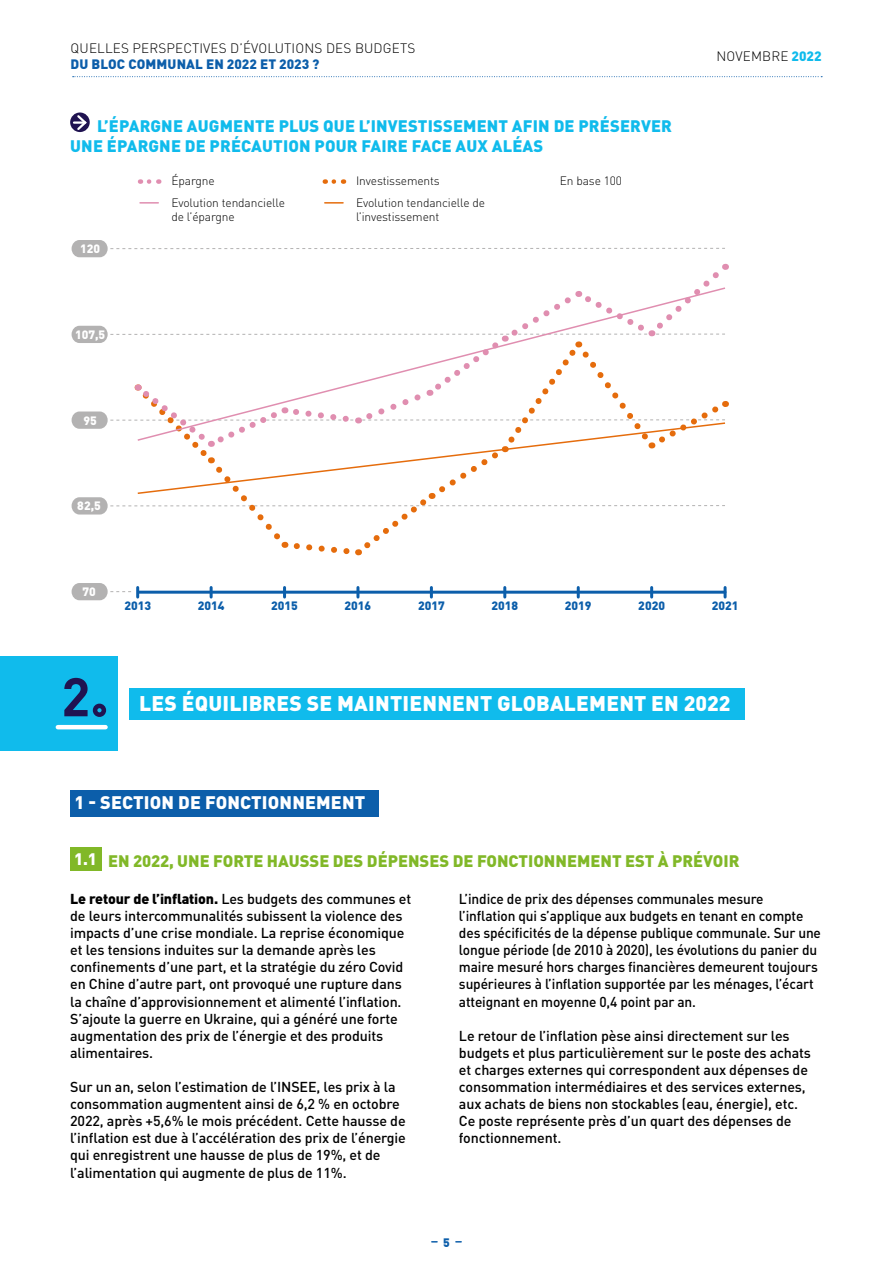
<style>
.page{position:relative;width:893px;height:1263px;background:#fff}
.page>*{position:absolute;margin:0;border:0;box-sizing:border-box;transform-origin:0 0}
.t1{font:700 53.55px "DIN Pro";color:#201351}
.t2{font:900 21px "DIN Pro";letter-spacing:.01em;color:#fff}
.t3{font:900 18px "DIN Pro";letter-spacing:.01em;color:#fff}
.t4{font:900 16.5px/19.8px "DIN Pro";letter-spacing:.01em;color:#10bbec}
.t5{font:900 16.5px "DIN Pro";color:#81b828}
.t6{font:500 14.25px/17.1px "DIN Pro";letter-spacing:-.01em;color:#000}
.t7{font:500 14.25px/17.1px "DIN Pro";letter-spacing:-.01em;color:#000;scale:.96 1}
.t8{font:300 13.5px "DIN Pro";letter-spacing:.01em;color:#000}
.t9{font:900 13.5px "DIN Pro";letter-spacing:.01em;color:#0c5eaa}
.t10{font:300 12px/21.3px "DIN Pro";letter-spacing:-.01em;color:#000}
.t11{font:900 12px "DIN Pro";color:#0c5eaa}
.t12{font:900 12px "DIN Pro";color:#fff}
.t13{font:12px "DIN Black";color:#0c5eaa}
.s1{font-weight:900;color:#10bbec}
.s2{color:#fff}
.s3{font-weight:900}
</style>
<div class="page">
<svg style="left:73px;top:76px;width:749px;height:1px"></svg>
<svg style="left:70px;top:112px;width:20px;height:20px"></svg>
<svg style="left:74px;top:113px;width:14px;height:19px"></svg>
<div style="left:129px;top:688px;width:615px;height:32px;background:#10bbec"></div>
<div style="left:0;top:657px;width:118px;height:94px;background:#10bbec"></div>
<div style="left:93px;top:704px;width:13px;height:13px;border:4px solid #201351;border-radius:50%"></div>
<hr style="left:58px;top:725px;width:48px;height:4px;background:#fff">
<div style="left:70px;top:790px;width:308px;height:26px;background:#0c5eaa"></div>
<div style="left:70px;top:847px;width:31px;height:24px;background:#81b828"></div>
<svg style="left:140px;top:179px;width:9px;height:5px"></svg>
<svg style="left:140px;top:202px;width:18px;height:2px"></svg>
<svg style="left:325px;top:179px;width:9px;height:5px"></svg>
<svg style="left:325px;top:202px;width:18px;height:2px"></svg>
<div style="left:72px;top:497px;width:36px;height:17px;background:#b3b2b2;border-radius:8px"></div>
<div style="left:72px;top:583px;width:36px;height:17px;background:#b3b2b2;border-radius:8px"></div>
<div style="left:72px;top:411px;width:36px;height:18px;background:#b3b2b2;border-radius:8px"></div>
<div style="left:72px;top:240px;width:36px;height:17px;background:#b3b2b2;border-radius:8px"></div>
<svg style="left:110px;top:248px;width:615px;height:1px"></svg>
<div style="left:72px;top:326px;width:36px;height:17px;background:#b3b2b2;border-radius:8px"></div>
<hr style="left:139px;top:591px;width:586px;height:3px;background:#0c5eaa">
<svg style="left:110px;top:587px;width:29px;height:10px"></svg>
<svg style="left:430px;top:587px;width:3px;height:10px"></svg>
<svg style="left:283px;top:587px;width:3px;height:10px"></svg>
<svg style="left:577px;top:587px;width:3px;height:10px"></svg>
<svg style="left:210px;top:587px;width:3px;height:10px"></svg>
<svg style="left:503px;top:587px;width:3px;height:10px"></svg>
<svg style="left:356px;top:587px;width:3px;height:10px"></svg>
<svg style="left:650px;top:587px;width:3px;height:10px"></svg>
<svg style="left:724px;top:587px;width:3px;height:10px"></svg>
<svg style="left:110px;top:264px;width:618px;height:292px"></svg>
<p class="t8" style="left:71px;top:38px;width:346px">QUELLES PERSPECTIVES D’ÉVOLUTIONS DES BUDGETS</p>
<p class="t9" style="left:71px;top:53px;width:250px">DU BLOC COMMUNAL EN 2022 ET 2023 ?</p>
<p class="t4" style="left:70px;top:115px;width:603px;text-indent:27px">L’ÉPARGNE AUGMENTE PLUS QUE L’INVESTISSEMENT AFIN DE PRÉSERVER<br>UNE ÉPARGNE DE PRÉCAUTION POUR FAIRE FACE AUX ALÉAS</p>
<p class="t12" style="left:80px;top:239px;width:22px">120</p>
<p class="t12" style="left:75px;top:325px;width:32px">107,5</p>
<p class="t12" style="left:83px;top:411px;width:15px">95</p>
<p class="t12" style="left:77px;top:496px;width:25px">82,5</p>
<p class="t12" style="left:82px;top:582px;width:15px">70</p>
<p class="t10" style="left:171px;top:170px;width:115px">Épargne<br>Evolution tendancielle</p>
<p class="t10" style="left:171px;top:205px;width:65px">de l’épargne</p>
<p class="t10" style="left:356px;top:170px;width:131px">Investissements<br>Evolution tendancielle de</p>
<p class="t10" style="left:356px;top:205px;width:85px">l’investissement</p>
<p class="t10" style="left:560px;top:170px;width:64px">En base 100</p>
<p class="t8" style="left:716px;top:46px;width:107px">NOVEMBRE <span class="s1">2022</span></p>
<h1 class="t1" style="left:61px;top:655px;width:31px">2</h1>
<p class="t11" style="left:124px;top:596px;width:28px">2013</p>
<p class="t11" style="left:198px;top:596px;width:28px">2014</p>
<p class="t11" style="left:271px;top:596px;width:28px">2015</p>
<p class="t11" style="left:345px;top:596px;width:28px">2016</p>
<p class="t11" style="left:418px;top:596px;width:28px">2017</p>
<p class="t11" style="left:491px;top:596px;width:28px">2018</p>
<p class="t11" style="left:565px;top:596px;width:28px">2019</p>
<p class="t11" style="left:638px;top:596px;width:28px">2020</p>
<p class="t11" style="left:712px;top:596px;width:28px">2021</p>
<h2 class="t2" style="left:139px;top:687px;width:593px">LES ÉQUILIBRES SE MAINTIENNENT GLOBALEMENT EN 2022</h2>
<p class="t3" style="left:74px;top:788px;width:292px">1 - SECTION DE FONCTIONNEMENT</p>
<p class="t5" style="left:74px;top:848px;width:667px"><span class="s2">1.1</span> EN 2022, UNE FORTE HAUSSE DES DÉPENSES DE FONCTIONNEMENT EST À PRÉVOIR</p>
<p class="t6" style="left:70px;top:889px;width:343px"><span class="s3">Le retour de l’inflation.</span> Les budgets des communes et de leurs intercommunalités subissent la violence des impacts d’une crise mondiale. La reprise économique et les tensions induites sur la demande après les confinements d’une part, et la stratégie du zéro Covid en Chine d’autre part, ont provoqué une rupture dans la chaîne d’approvisionnement et alimenté l’inflation.<br>S’ajoute la guerre en Ukraine, qui a généré une forte augmentation des prix de l’énergie et des produits alimentaires.</p>
<p class="t6" style="left:70px;top:1077px;width:337px">Sur un an, selon l’estimation de l’INSEE, les prix à la consommation augmentent ainsi de 6,2 % en octobre 2022, après +5,6% le mois précédent. Cette hausse de l’inflation est due à l’accélération des prix de l’énergie qui enregistrent une hausse de plus de 19%, et de l’alimentation qui augmente de plus de 11%.</p>
<p class="t7" style="left:459px;top:889px;width:379px">L’indice de prix des dépenses communales mesure l’inflation qui s’applique aux budgets en tenant en compte des spécificités de la dépense publique communale. Sur une longue période (de 2010 à 2020), les évolutions du panier du maire mesuré hors charges financières demeurent toujours supérieures à l’inflation supportée par les ménages, l’écart atteignant en moyenne 0,4 point par an.</p>
<p class="t6" style="left:459px;top:1026px;width:354px">Le retour de l’inflation pèse ainsi directement sur les budgets et plus particulièrement sur le poste des achats et charges externes qui correspondent aux dépenses de consommation intermédiaires et des services externes, aux achats de biens non stockables (eau, énergie), etc.<br>Ce poste représente près d’un quart des dépenses de fonctionnement.</p>
<p class="t13" style="left:443px;top:1235px;width:8px">5</p>
</div>
